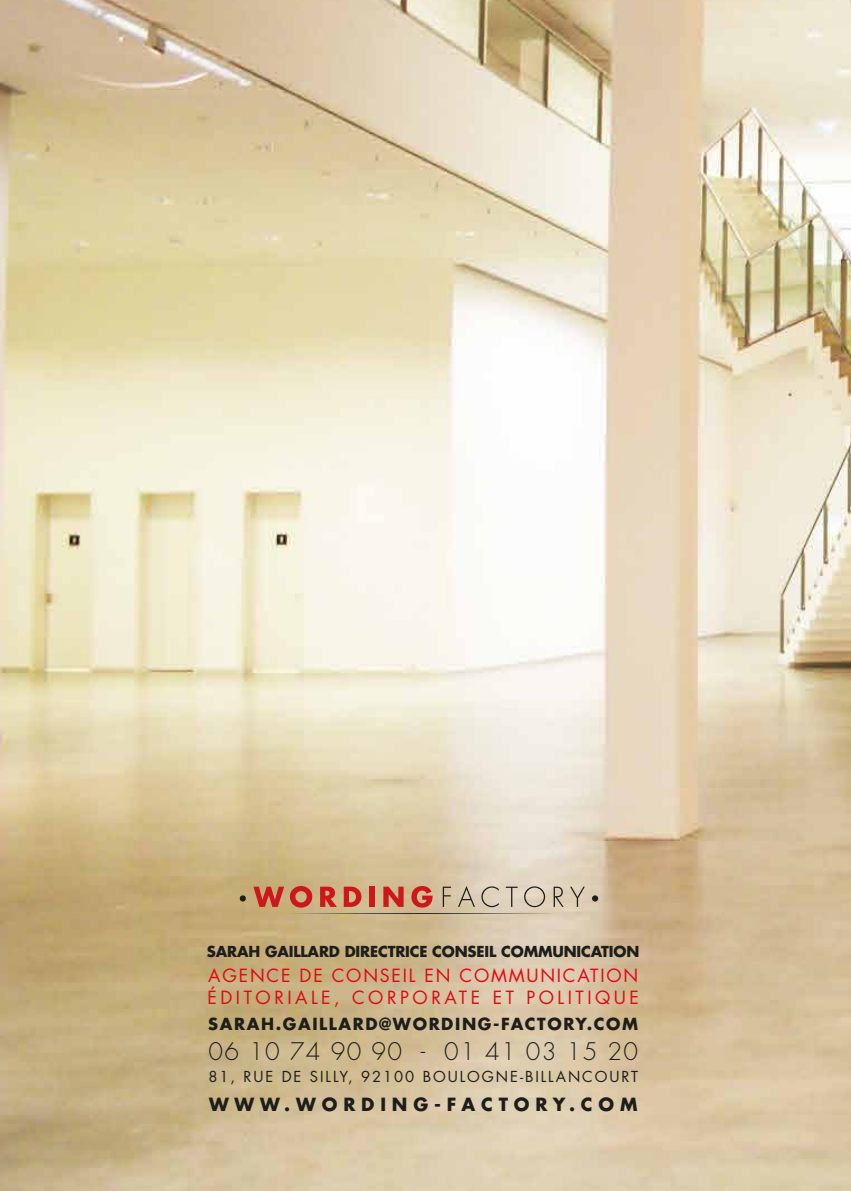
<style>
.page{position:relative;width:851px;height:1191px;background:#fff}
.page>*{position:absolute;margin:0;border:0;box-sizing:border-box;transform-origin:0 0}
.t1{font:300 23.6px "Futura";letter-spacing:.06em;color:#1d1d1b}
.t2{font:17.6px/22.2px "Futura";letter-spacing:.12em;color:#e30613}
.t3{font:700 17.6px "Futura";letter-spacing:.33em;color:#1d1d1b}
.t4{font:700 16.2px "Futura";letter-spacing:.1em;color:#1d1d1b}
.t5{font:700 14.8px "Futura";letter-spacing:-.01em;color:#1d1d1b}
.t6{font:14.8px "Futura";letter-spacing:.13em;color:#1d1d1b}
</style>
<div class="page">
<img style="left:0;top:0;width:850px;height:1191px">
<svg style="left:592px;top:895px;width:6px;height:6px"></svg>
<svg style="left:253px;top:886px;width:31px;height:21px"></svg>
<svg style="left:290px;top:886px;width:22px;height:21px"></svg>
<svg style="left:320px;top:886px;width:17px;height:21px"></svg>
<svg style="left:344px;top:886px;width:17px;height:21px"></svg>
<div style="left:369px;top:886px;width:5px;height:21px;background:#cd171a"></div>
<svg style="left:383px;top:886px;width:20px;height:21px"></svg>
<svg style="left:411px;top:886px;width:21px;height:21px"></svg>
<svg style="left:442px;top:886px;width:9px;height:21px"></svg>
<svg style="left:458px;top:886px;width:17px;height:21px"></svg>
<svg style="left:481px;top:886px;width:17px;height:21px"></svg>
<svg style="left:505px;top:886px;width:12px;height:21px"></svg>
<svg style="left:524px;top:886px;width:21px;height:21px"></svg>
<svg style="left:553px;top:886px;width:10px;height:21px"></svg>
<svg style="left:570px;top:886px;width:14px;height:21px"></svg>
<svg style="left:240px;top:895px;width:6px;height:6px"></svg>
<hr style="left:215px;top:913px;width:412px;height:1px;background:#1d1d1b">
<p class="t5" style="left:207px;top:941px;width:434px">SARAH GAILLARD DIRECTRICE CONSEIL COMMUNICATION</p>
<p class="t2" style="left:207px;top:965px;width:433px">AGENCE DE CONSEIL EN COMMUNICATION<br>ÉDITORIALE, CORPORATE ET POLITIQUE</p>
<p class="t4" style="left:208px;top:1013px;width:431px">SARAH.GAILLARD@WORDING-FACTORY.COM</p>
<h1 class="t1" style="left:208px;top:1036px;width:431px">06 10 74 90 90 - 01 41 03 15 20</h1>
<p class="t6" style="left:208px;top:1066px;width:431px">81, RUE DE SILLY, 92100 BOULOGNE-BILLANCOURT</p>
<p class="t3" style="left:209px;top:1093px;width:430px">WWW.WORDING-FACTORY.COM</p>
</div>
